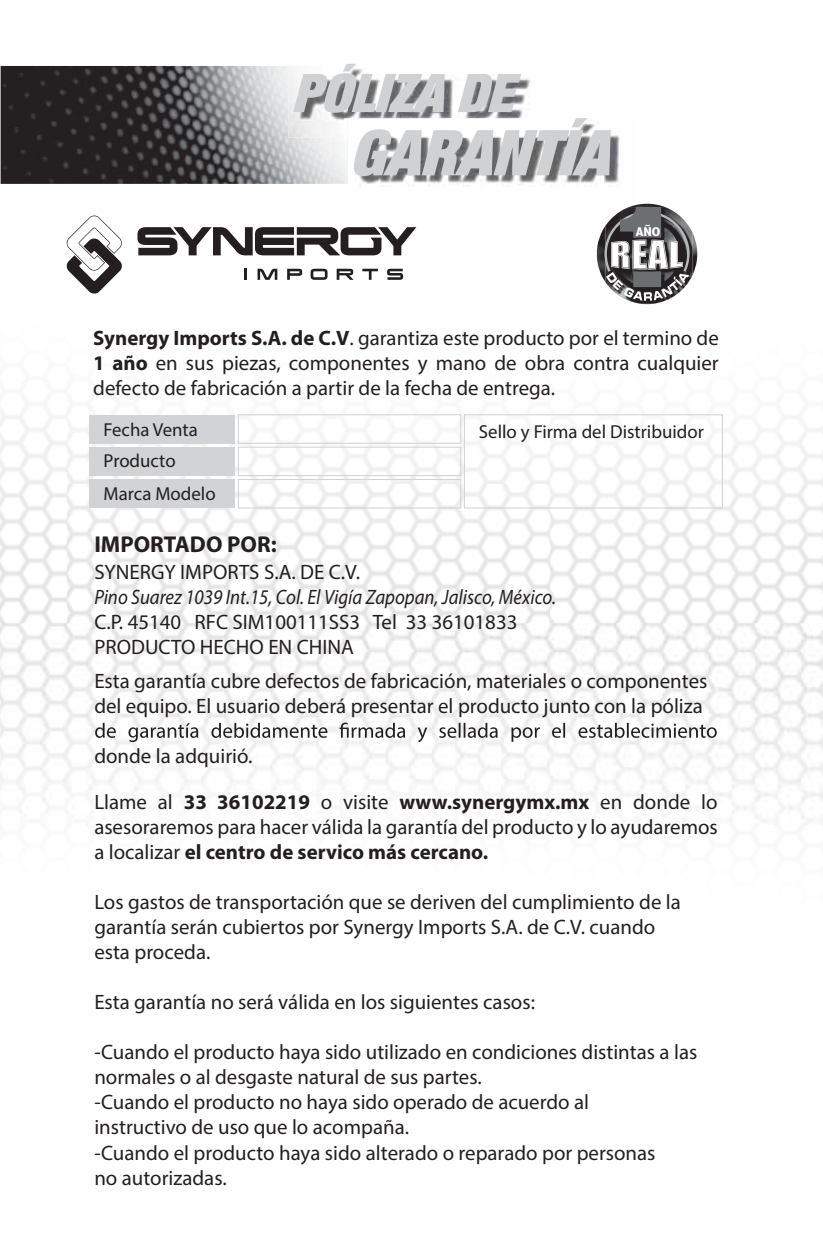
<style>
.page{position:relative;width:823px;height:1248px;background:#fff}
.page>*{position:absolute;margin:0;border:0;box-sizing:border-box;transform-origin:0 0}
.t1{font:italic 63.2px "Helvetica Neue LT 107 X Blk Cn";letter-spacing:-.01em;color:#cfd1d3}
.t2{font:italic 53.4px "Helvetica Neue LT 107 X Blk Cn";color:#cfd1d3}
.t3{font:700 23px "Myriad Pro";color:#231f20}
.t4{font:20.8px/25px "Myriad Pro";color:#231f20}
.t5{font:italic 20.8px "Myriad Pro";color:#231f20;scale:.9 1}
.t6{font:18.8px "Myriad Pro";color:#231f20}
.t7{font:700 condensed 11.6px "Futura Std";color:#fff;scale:1.25 1}
.s1{font-weight:700}
</style>
<div class="page">
<img style="left:0;top:623px;width:823px;height:202px">
<img style="left:0;top:68px;width:68px;height:555px">
<img style="left:549px;top:203px;width:274px;height:420px">
<img style="left:68px;top:227px;width:481px;height:396px">
<svg style="left:66px;top:215px;width:56px;height:79px"></svg>
<svg style="left:137px;top:227px;width:279px;height:28px"></svg>
<svg style="left:257px;top:269px;width:20px;height:11px"></svg>
<svg style="left:287px;top:269px;width:15px;height:11px"></svg>
<svg style="left:244px;top:269px;width:3px;height:11px"></svg>
<svg style="left:387px;top:269px;width:16px;height:11px"></svg>
<svg style="left:362px;top:269px;width:16px;height:11px"></svg>
<svg style="left:311px;top:269px;width:16px;height:11px"></svg>
<svg style="left:337px;top:269px;width:17px;height:11px"></svg>
<svg style="left:95px;top:723px;width:622px;height:19px"></svg>
<div style="left:89px;top:415px;width:146px;height:28px;background:#d1d3d4"></div>
<svg style="left:237px;top:414px;width:486px;height:95px"></svg>
<div style="left:89px;top:480px;width:146px;height:28px;background:#d1d3d4"></div>
<div style="left:89px;top:447px;width:146px;height:29px;background:#d1d3d4"></div>
<img style="left:1px;top:66px;width:344px;height:118px">
<img style="left:596px;top:204px;width:101px;height:100px">
<img style="left:605px;top:208px;width:87px;height:96px">
<svg style="left:604px;top:207px;width:85px;height:94px"></svg>
<img style="left:348px;top:68px;width:183px;height:50px">
<img style="left:288px;top:66px;width:60px;height:72px">
<img style="left:359px;top:122px;width:261px;height:65px">
<img style="left:345px;top:118px;width:207px;height:20px">
<h2 class="t2" style="left:291px;top:62px;width:233px">PÓLIZA DE</h2>
<h1 class="t1" style="left:349px;top:117px;width:261px">GARANTÍA</h1>
<p class="t7" style="left:636px;top:225px;width:21px">AÑO</p>
<p class="t4" style="left:93px;top:328px;width:627px;text-align:justify"><span class="s1">Synergy Imports S.A. de C.V</span>. garantiza este producto por el termino de <span class="s1">1 año</span> en sus piezas, componentes y mano de obra contra cualquier defecto de fabricación a partir de la fecha de entrega.</p>
<p class="t6" style="left:104px;top:423px;width:96px">Fecha Venta</p>
<p class="t6" style="left:479px;top:424px;width:226px">Sello y Firma del Distribuidor</p>
<p class="t6" style="left:104px;top:454px;width:74px">Producto</p>
<p class="t6" style="left:104px;top:486px;width:114px">Marca Modelo</p>
<p class="t3" style="left:94px;top:536px;width:184px">IMPORTADO POR:</p>
<p class="t4" style="left:94px;top:562px;width:267px">SYNERGY IMPORTS S.A. DE C.V.</p>
<p class="t5" style="left:94px;top:585px;width:514px">Pino Suarez 1039 Int.15, Col. El Vigía Zapopan, Jalisco, México.</p>
<p class="t4" style="left:94px;top:612px;width:424px">C.P. 45140 RFC SIM100111SS3 Tel 33 36101833<br>PRODUCTO HECHO EN CHINA</p>
<p class="t4" style="left:94px;top:670px;width:614px">Esta garantía cubre defectos de fabricación, materiales o componentes del equipo. El usuario deberá presentar el producto junto con la póliza</p>
<p class="t4" style="left:94px;top:745px;width:159px">donde la adquirió.</p>
<p class="t4" style="left:94px;top:791px;width:625px;text-align:justify">Llame al <span class="s1">33 36102219</span> o visite <span class="s1">www.synergymx.mx</span> en donde lo asesoraremos para hacer válida la garantía del producto y lo ayudaremos a localizar <span class="s1">el centro de servico más cercano.</span></p>
<p class="t4" style="left:94px;top:892px;width:588px">Los gastos de transportación que se deriven del cumplimiento de la garantía serán cubiertos por Synergy Imports S.A. de C.V. cuando esta proceda.</p>
<p class="t4" style="left:94px;top:992px;width:442px">Esta garantía no será válida en los siguientes casos:</p>
<p class="t4" style="left:94px;top:1042px;width:604px">-Cuando el producto haya sido utilizado en condiciones distintas a las normales o al desgaste natural de sus partes.<br>-Cuando el producto no haya sido operado de acuerdo al<br>instructivo de uso que lo acompaña.<br>-Cuando el producto haya sido alterado o reparado por personas<br>no autorizadas.</p>
</div>
